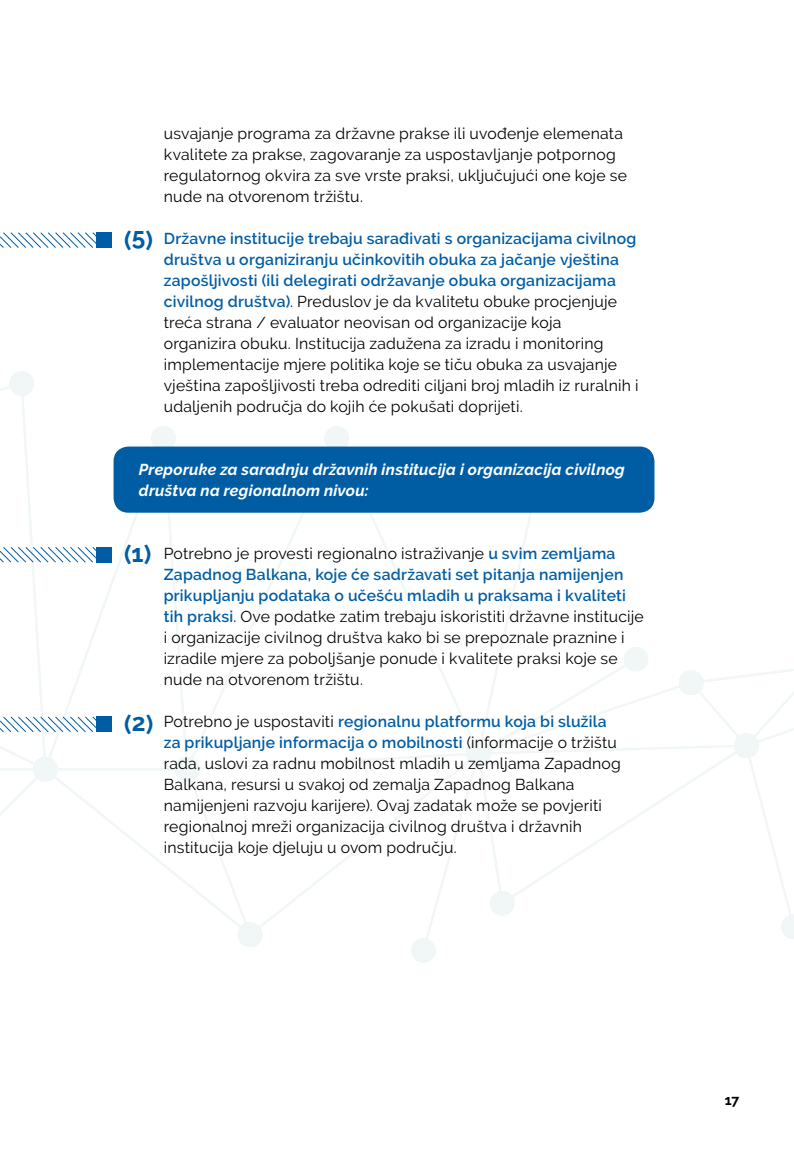
<style>
.page{position:relative;width:794px;height:1166px;background:#fff}
.page>*{position:absolute;margin:0;border:0;box-sizing:border-box;transform-origin:0 0}
.t1{font:700 24.5px "Raleway";color:#005da4}
.t2{font:15.75px/21px "Raleway";letter-spacing:.015em;color:#000}
.t3{font:italic 700 15.75px/21px "Raleway";letter-spacing:.015em;color:#fff}
.t4{font:700 14px "Raleway";color:#000}
.s1{font-weight:600;color:#005da4}
</style>
<div class="page">
<svg style="left:252px;top:513px;width:52px;height:114px"></svg>
<svg style="left:252px;top:756px;width:170px;height:180px"></svg>
<div style="left:324px;top:426px;width:25px;height:25px;background:#f0f7f6;border-radius:50%"></div>
<svg style="left:422px;top:557px;width:372px;height:406px"></svg>
<div style="left:411px;top:938px;width:24px;height:24px;background:#f0f7f6;border-radius:50%"></div>
<div style="left:466px;top:741px;width:24px;height:25px;background:#f0f7f6;border-radius:50%"></div>
<div style="left:238px;top:922px;width:24px;height:25px;background:#f0f7f6;border-radius:50%"></div>
<div style="left:114px;top:446px;width:540px;height:67px;background:#005da4;border-radius:15px"></div>
<svg style="left:0;top:232px;width:96px;height:16px"></svg>
<svg style="left:0;top:371px;width:252px;height:576px"></svg>
<div style="left:96px;top:717px;width:15px;height:15px;background:#005da4"></div>
<div style="left:96px;top:547px;width:15px;height:15px;background:#005da4"></div>
<div style="left:96px;top:232px;width:15px;height:16px;background:#005da4"></div>
<h1 class="t1" style="left:124px;top:226px;width:31px">(5)</h1>
<p class="t2" style="left:164px;top:123px;width:465px">usvajanje programa za državne prakse ili uvođenje elemenata kvalitete za prakse, zagovaranje za uspostavljanje potpornog regulatornog okvira za sve vrste praksi, uključujući one koje se nude na otvorenom tržištu.</p>
<p class="t2" style="left:164px;top:228px;width:476px"><span class="s1">Državne institucije trebaju sarađivati s organizacijama civilnog društva u organiziranju učinkovitih obuka za jačanje vještina zapošljivosti (ili delegirati održavanje obuka organizacijama civilnog društva)</span>. Preduslov je da kvalitetu obuke procjenjuje treća strana / evaluator neovisan od organizacije koja<br>organizira obuku. Institucija zadužena za izradu i monitoring implementacije mjere politika koje se tiču obuka za usvajanje vještina zapošljivosti treba odrediti ciljani broj mladih iz ruralnih i udaljenih područja do kojih će pokušati doprijeti.</p>
<p class="t3" style="left:139px;top:459px;width:487px">Preporuke za saradnju državnih institucija i organizacija civilnog društva na regionalnom nivou:</p>
<h1 class="t1" style="left:124px;top:541px;width:29px">(1)</h1>
<h1 class="t1" style="left:124px;top:710px;width:31px">(2)</h1>
<p class="t2" style="left:164px;top:543px;width:481px">Potrebno je provesti regionalno istraživanje <span class="s1">u svim zemljama Zapadnog Balkana, koje će sadržavati set pitanja namijenjen prikupljanju podataka o učešću mladih u praksama i kvaliteti tih praksi</span>. Ove podatke zatim trebaju iskoristiti državne institucije i organizacije civilnog društva kako bi se prepoznale praznine i izradile mjere za poboljšanje ponude i kvalitete praksi koje se nude na otvorenom tržištu.</p>
<p class="t2" style="left:164px;top:711px;width:459px">Potrebno je uspostaviti <span class="s1">regionalnu platformu koja bi služila za prikupljanje informacija o mobilnosti</span> (informacije o tržištu rada, uslovi za radnu mobilnost mladih u zemljama Zapadnog Balkana, resursi u svakoj od zemalja Zapadnog Balkana namijenjeni razvoju karijere). Ovaj zadatak može se povjeriti regionalnoj mreži organizacija civilnog društva i državnih institucija koje djeluju u ovom području.</p>
<p class="t4" style="left:725px;top:1092px;width:16px">17</p>
</div>
